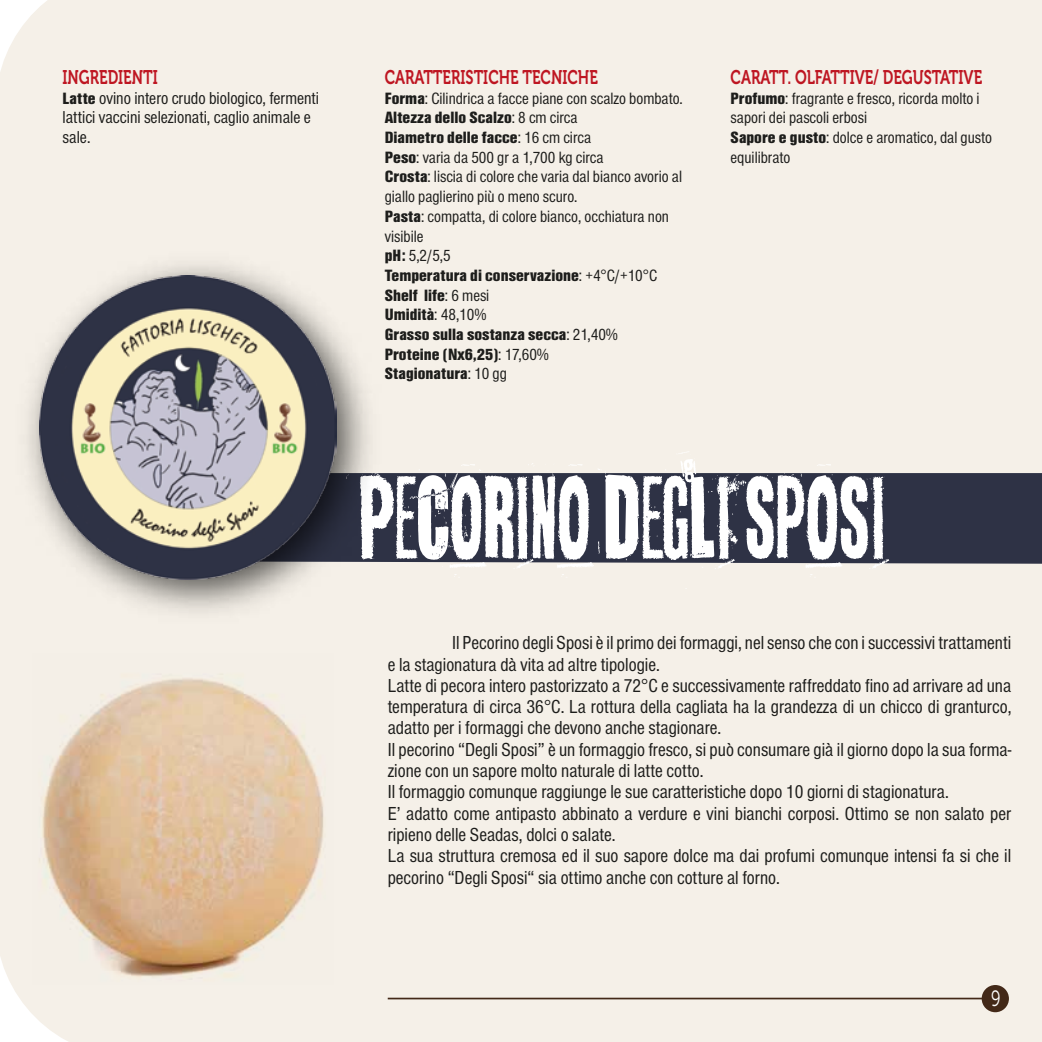
<style>
.page{position:relative;width:1042px;height:1042px;background:#fff}
.page>*{position:absolute;margin:0;border:0;box-sizing:border-box;transform-origin:0 0}
.t1{font:114.1px "Handfulof Nothing";color:#fff;scale:.72 1}
.t2{font:22.05px "Museo 300";color:#fff;scale:.75 1}
.t3{font:19.78px "Museo 700";color:#be1622;scale:.75 1}
.t4{font:19.6px/21.3px "Nimbus San Con";color:#1d1d1b}
.t5{font:17.85px/19.8px "Nimbus San Con";color:#1d1d1b}
.t6{font:16.97px/19.8px "Nimbus San Con";color:#1d1d1b}
.s1{font-weight:900;font-size:16.97px}
.s2{font-weight:900}
</style>
<div class="page">
<div style="left:0;top:0;width:732px;height:1042px;background:#f5f0e8"></div>
<div style="left:732px;top:0;width:310px;height:1042px;background:#f5f0e8"></div>
<hr style="left:388px;top:997px;width:601px;height:2px;background:#432918">
<div style="left:981px;top:985px;width:28px;height:27px;background:#432918;border-radius:50%"></div>
<div style="left:391px;top:473px;width:651px;height:91px;background:#2e3245"></div>
<img style="left:32px;top:654px;width:301px;height:331px">
<img style="left:4px;top:240px;width:387px;height:394px">
<img style="left:40px;top:276px;width:296px;height:303px">
<p class="t3" style="left:63px;top:66px;width:129px">INGREDIENTI</p>
<p class="t5" style="left:63px;top:88px;width:258px"><span class="s1">Latte</span> ovino intero crudo biologico, fermenti lattici vaccini selezionati, caglio animale e sale.</p>
<p class="t3" style="left:385px;top:66px;width:286px">CARATTERISTICHE TECNICHE</p>
<p class="t6" style="left:385px;top:88px;width:300px"><span class="s2">Forma</span>: Cilindrica a facce piane con scalzo bombato.<br><span class="s2">Altezza dello Scalzo</span>: 8 cm circa<br><span class="s2">Diametro delle facce</span>: 16 cm circa<br><span class="s2">Peso</span>: varia da 500 gr a 1,700 kg circa<br><span class="s2">Crosta</span>: liscia di colore che varia dal bianco avorio al giallo paglierino più o meno scuro.<br><span class="s2">Pasta</span>: compatta, di colore bianco, occhiatura non visibile<br><span class="s2">pH:</span> 5,2/5,5<br><span class="s2">Temperatura di conservazione</span>: +4°C/+10°C<br><span class="s2">Shelf life</span>: 6 mesi<br><span class="s2">Umidità</span>: 48,10%<br><span class="s2">Grasso sulla sostanza secca</span>: 21,40%<br><span class="s2">Proteine (Nx6,25)</span>: 17,60%<br><span class="s2">Stagionatura</span>: 10 gg</p>
<p class="t3" style="left:730px;top:66px;width:337px">CARATT. OLFATTIVE/ DEGUSTATIVE</p>
<p class="t6" style="left:730px;top:88px;width:263px"><span class="s2">Profumo</span>: fragrante e fresco, ricorda molto i sapori dei pascoli erbosi<br><span class="s2">Sapore e gusto</span>: dolce e aromatico, dal gusto equilibrato</p>
<h1 class="t1" style="left:358px;top:439px;width:734px">PECORINO DEGLI SPOSI</h1>
<p class="t4" style="left:388px;top:632px;width:625px;text-indent:64px">Il Pecorino degli Sposi è il primo dei formaggi, nel senso che con i successivi trattamenti e la stagionatura dà vita ad altre tipologie.<br>Latte di pecora intero pastorizzato a 72°C e successivamente raffreddato fino ad arrivare ad una temperatura di circa 36°C. La rottura della cagliata ha la grandezza di un chicco di granturco, adatto per i formaggi che devono anche stagionare.<br>Il pecorino “Degli Sposi” è un formaggio fresco, si può consumare già il giorno dopo la sua forma&shy;zione con un sapore molto naturale di latte cotto.<br>Il formaggio comunque raggiunge le sue caratteristiche dopo 10 giorni di stagionatura.<br>E’ adatto come antipasto abbinato a verdure e vini bianchi corposi. Ottimo se non salato per ripieno delle Seadas, dolci o salate.<br>La sua struttura cremosa ed il suo sapore dolce ma dai profumi comunque intensi fa si che il pecorino “Degli Sposi“ sia ottimo anche con cotture al forno.</p>
<p class="t2" style="left:991px;top:987px;width:14px">9</p>
</div>
